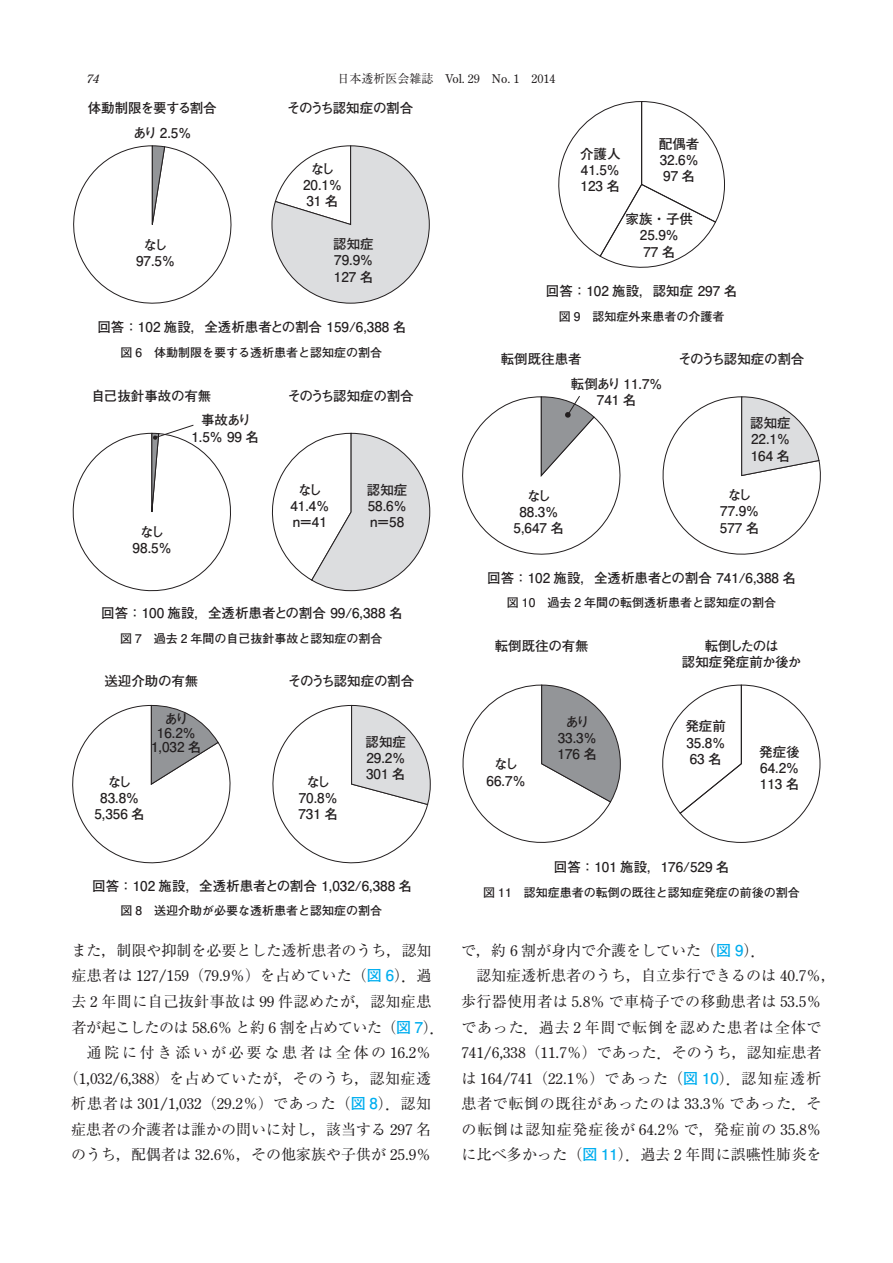
<style>
.page{position:relative;width:893px;height:1263px;background:#fff}
.page>*{position:absolute;margin:0;border:0;box-sizing:border-box;transform-origin:0 0}
.t1{font:15px "Ryumin Pro";letter-spacing:.015em;color:#231f20}
.t2{font:15px "Ryumin Pro";letter-spacing:.06em;color:#231f20}
.t3{font:15px "Ryumin Pro";letter-spacing:.04em;color:#231f20}
.t4{font:15px "Ryumin Pro";letter-spacing:.085em;color:#231f20}
.t5{font:15px "Ryumin Pro";letter-spacing:-.03em;color:#231f20}
.t6{font:15px "Ryumin Pro";letter-spacing:.045em;color:#231f20}
.t7{font:15px "Ryumin Pro";letter-spacing:.055em;color:#231f20}
.t8{font:15px "Ryumin Pro";letter-spacing:.185em;color:#231f20}
.t9{font:700 13.5px/16.2px "Futo Go B101 Pro";color:#231f20;text-align:center}
.t10{font:700 13.5px "Futo Go B101 Pro";letter-spacing:-.02em;color:#231f20}
.t11{font:700 13.5px/24.8px "Futo Go B101 Pro";letter-spacing:-.06em;color:#231f20}
.t12{font:700 13.5px/16.2px "Futo Go B101 Pro";letter-spacing:-.04em;color:#231f20;text-align:center}
.t13{font:700 12px "Futo Go B101 Pro";color:#231f20}
.t14{font:12px "Century Old Style Std";color:#231f20}
.t15{font:italic 12px "Century Old Style Std";color:#231f20}
.s1{font-family:"Ryumin Pro"}
.s2{font-family:"Hira Min Pro W3"}
.s3{font-family:"Century Old Style Std"}
.s4{font-family:"Futo Go B101 Pro";font-weight:700;color:#00aeef}
</style>
<div class="page">
<svg style="left:73px;top:145px;width:159px;height:159px"></svg>
<svg style="left:271px;top:145px;width:159px;height:159px"></svg>
<svg style="left:271px;top:433px;width:159px;height:158px"></svg>
<svg style="left:73px;top:424px;width:158px;height:168px"></svg>
<svg style="left:72px;top:705px;width:159px;height:159px"></svg>
<svg style="left:272px;top:705px;width:159px;height:159px"></svg>
<svg style="left:558px;top:101px;width:167px;height:167px"></svg>
<svg style="left:662px;top:396px;width:159px;height:159px"></svg>
<svg style="left:462px;top:396px;width:159px;height:159px"></svg>
<svg style="left:463px;top:684px;width:158px;height:159px"></svg>
<svg style="left:662px;top:684px;width:158px;height:159px"></svg>
<p class="t15" style="left:86px;top:71px;width:14px">74</p>
<p class="t14" style="left:338px;top:71px;width:219px"><span class="s1">日本透析医会雑誌　</span>Vol. 29 No. 1 2014</p>
<p class="t11" style="left:133px;top:94px;width:85px;text-indent:-45px">体動制限を要する割合あり 2.5%</p>
<p class="t10" style="left:287px;top:97px;width:128px">そのうち認知症の割合</p>
<p class="t9" style="left:303px;top:159px;width:40px">なし<br>20.1%<br>31 名</p>
<p class="t9" style="left:136px;top:235px;width:40px">なし<br>97.5%</p>
<p class="t9" style="left:333px;top:234px;width:42px;text-align:justify">認知症79.9% 127 名</p>
<p class="t9" style="left:97px;top:317px;width:310px">回答：102 施設，全透析患者との割合 159/6,388 名</p>
<p class="t13" style="left:121px;top:343px;width:263px">図 6　体動制限を要する透析患者と認知症の割合</p>
<p class="t9" style="left:201px;top:381px;width:52px;line-height:24.9px;text-align:left;text-indent:-110px">自己抜針事故の有無<br>事故あり</p>
<p class="t9" style="left:191px;top:427px;width:69px">1.5% 99 名</p>
<p class="t9" style="left:133px;top:522px;width:40px">なし<br>98.5%</p>
<p class="t10" style="left:287px;top:385px;width:128px">そのうち認知症の割合</p>
<p class="t9" style="left:290px;top:480px;width:40px">なし<br>41.4% n＝41</p>
<p class="t9" style="left:367px;top:480px;width:42px;text-align:justify">認知症58.6% n＝58</p>
<p class="t9" style="left:101px;top:603px;width:303px">回答：100 施設，全透析患者との割合 99/6,388 名</p>
<p class="t13" style="left:120px;top:629px;width:264px">図 7　過去 2 年間の自己抜針事故と認知症の割合</p>
<p class="t9" style="left:104px;top:671px;width:95px">送迎介助の有無</p>
<p class="t9" style="left:151px;top:711px;width:52px;line-height:13.8px">あり<br>16.2%<br>1,032 名</p>
<p class="t9" style="left:94px;top:772px;width:52px">なし<br>83.8%<br>5,356 名</p>
<p class="t10" style="left:288px;top:670px;width:128px">そのうち認知症の割合</p>
<p class="t9" style="left:298px;top:772px;width:41px">なし<br>70.8%<br>731 名</p>
<p class="t9" style="left:365px;top:732px;width:42px;text-align:justify">認知症29.2% 301 名</p>
<p class="t9" style="left:92px;top:876px;width:321px">回答：102 施設，全透析患者との割合 1,032/6,388 名</p>
<p class="t13" style="left:121px;top:901px;width:263px">図 8　送迎介助が必要な透析患者と認知症の割合</p>
<p class="t1" style="left:71px;top:938px;width:361px">また<span class="s2">，</span>制限や抑制を必要とした透析患者のうち<span class="s2">，</span>認知</p>
<p class="t1" style="left:71px;top:964px;width:362px">症患者は <span class="s3">127/159</span>（<span class="s3">79.9</span>％）を占めていた（<span class="s4">図 6</span>）<span class="s2">．</span>過</p>
<p class="t1" style="left:71px;top:989px;width:361px">去 <span class="s3">2</span> 年間に自己抜針事故は <span class="s3">99</span> 件認めたが<span class="s2">，</span>認知症患</p>
<p class="t5" style="left:71px;top:1015px;width:375px">者が起こしたのは <span class="s3">58.6</span>％と約 <span class="s3">6</span> 割を占めていた（<span class="s4">図 7</span>）<span class="s2">．</span></p>
<p class="t8" style="left:86px;top:1040px;width:346px">通院に付き添いが必要な患者は全体の<span class="s3">16.2</span>％</p>
<p class="t3" style="left:64px;top:1066px;width:369px">（<span class="s3">1,032/6,388</span>）を占めていたが<span class="s2">，</span>そのうち<span class="s2">，</span>認知症透</p>
<p class="t2" style="left:71px;top:1091px;width:362px">析患者は <span class="s3">301/1,032</span>（<span class="s3">29.2</span>％）であった（<span class="s4">図 8</span>）<span class="s2">．</span>認知</p>
<p class="t1" style="left:71px;top:1117px;width:362px">症患者の介護者は誰かの問いに対し<span class="s2">，</span>該当する <span class="s3">297</span> 名</p>
<p class="t1" style="left:71px;top:1142px;width:362px">のうち<span class="s2">，</span>配偶者は <span class="s3">32.6</span>％<span class="s2">，</span>その他家族や子供が <span class="s3">25.9</span>％</p>
<p class="t9" style="left:659px;top:134px;width:42px;text-align:justify">配偶者32.6% 97 名</p>
<p class="t9" style="left:626px;top:209px;width:69px">家族・子供<br>25.9%<br>77 名</p>
<p class="t9" style="left:580px;top:144px;width:42px;text-align:justify">介護人41.5% 123 名</p>
<p class="t9" style="left:546px;top:281px;width:193px">回答：102 施設，認知症 297 名</p>
<p class="t13" style="left:559px;top:307px;width:167px">図 9　認知症外来患者の介護者</p>
<p class="t9" style="left:571px;top:345px;width:93px;line-height:24.9px;text-align:left;text-indent:-70px">転倒既往患者<br>転倒あり 11.7%</p>
<p class="t9" style="left:597px;top:390px;width:41px">741 名</p>
<p class="t9" style="left:514px;top:486px;width:52px">なし<br>88.3%<br>5,647 名</p>
<p class="t10" style="left:678px;top:348px;width:128px">そのうち認知症の割合</p>
<p class="t9" style="left:750px;top:413px;width:42px;text-align:justify">認知症22.1% 164 名</p>
<p class="t9" style="left:720px;top:485px;width:41px">なし<br>77.9%<br>577 名</p>
<p class="t9" style="left:487px;top:568px;width:310px">回答：102 施設，全透析患者との割合 741/6,388 名</p>
<p class="t13" style="left:507px;top:593px;width:271px">図 10　過去 2 年間の転倒透析患者と認知症の割合</p>
<p class="t9" style="left:495px;top:636px;width:95px">転倒既往の有無</p>
<p class="t9" style="left:487px;top:754px;width:40px">なし<br>66.7%</p>
<p class="t9" style="left:557px;top:712px;width:41px">あり<br>33.3%<br>176 名</p>
<p class="t12" style="left:682px;top:636px;width:121px">転倒したのは<br>認知症発症前か後か</p>
<p class="t9" style="left:685px;top:716px;width:42px;text-align:justify">発症前35.8% 63 名</p>
<p class="t9" style="left:759px;top:742px;width:42px;text-align:justify">発症後64.2% 113 名</p>
<p class="t9" style="left:554px;top:857px;width:177px">回答：101 施設，176/529 名</p>
<p class="t13" style="left:483px;top:882px;width:318px">図 11　認知症患者の転倒の既往と認知症発症の前後の割合</p>
<p class="t1" style="left:461px;top:938px;width:306px">で<span class="s2">，</span>約 <span class="s3">6</span> 割が身内で介護をしていた（<span class="s4">図 9</span>）<span class="s2">．</span></p>
<p class="t1" style="left:476px;top:964px;width:361px">認知症透析患者のうち<span class="s2">，</span>自立歩行できるのは <span class="s3">40.7</span>％<span class="s2">，</span></p>
<p class="t1" style="left:461px;top:989px;width:362px">歩行器使用者は <span class="s3">5.8</span>％で車椅子での移動患者は <span class="s3">53.5</span>％</p>
<p class="t7" style="left:461px;top:1015px;width:362px">であった<span class="s2">．</span>過去 <span class="s3">2</span> 年間で転倒を認めた患者は全体で</p>
<p class="t1" style="left:461px;top:1040px;width:362px"><span class="s3">741/6,338</span>（<span class="s3">11.7</span>％）であった<span class="s2">．</span>そのうち<span class="s2">，</span>認知症患者</p>
<p class="t4" style="left:461px;top:1066px;width:361px">は <span class="s3">164/741</span>（<span class="s3">22.1</span>％）であった（<span class="s4">図 10</span>）<span class="s2">．</span>認知症透析</p>
<p class="t6" style="left:461px;top:1091px;width:362px">患者で転倒の既往があったのは <span class="s3">33.3</span>％であった<span class="s2">．</span>そ</p>
<p class="t2" style="left:461px;top:1117px;width:362px">の転倒は認知症発症後が <span class="s3">64.2</span>％で<span class="s2">，</span>発症前の <span class="s3">35.8</span>％</p>
<p class="t1" style="left:462px;top:1142px;width:361px">に比べ多かった（<span class="s4">図 11</span>）<span class="s2">．</span>過去 <span class="s3">2</span> 年間に誤嚥性肺炎を</p>
</div>
